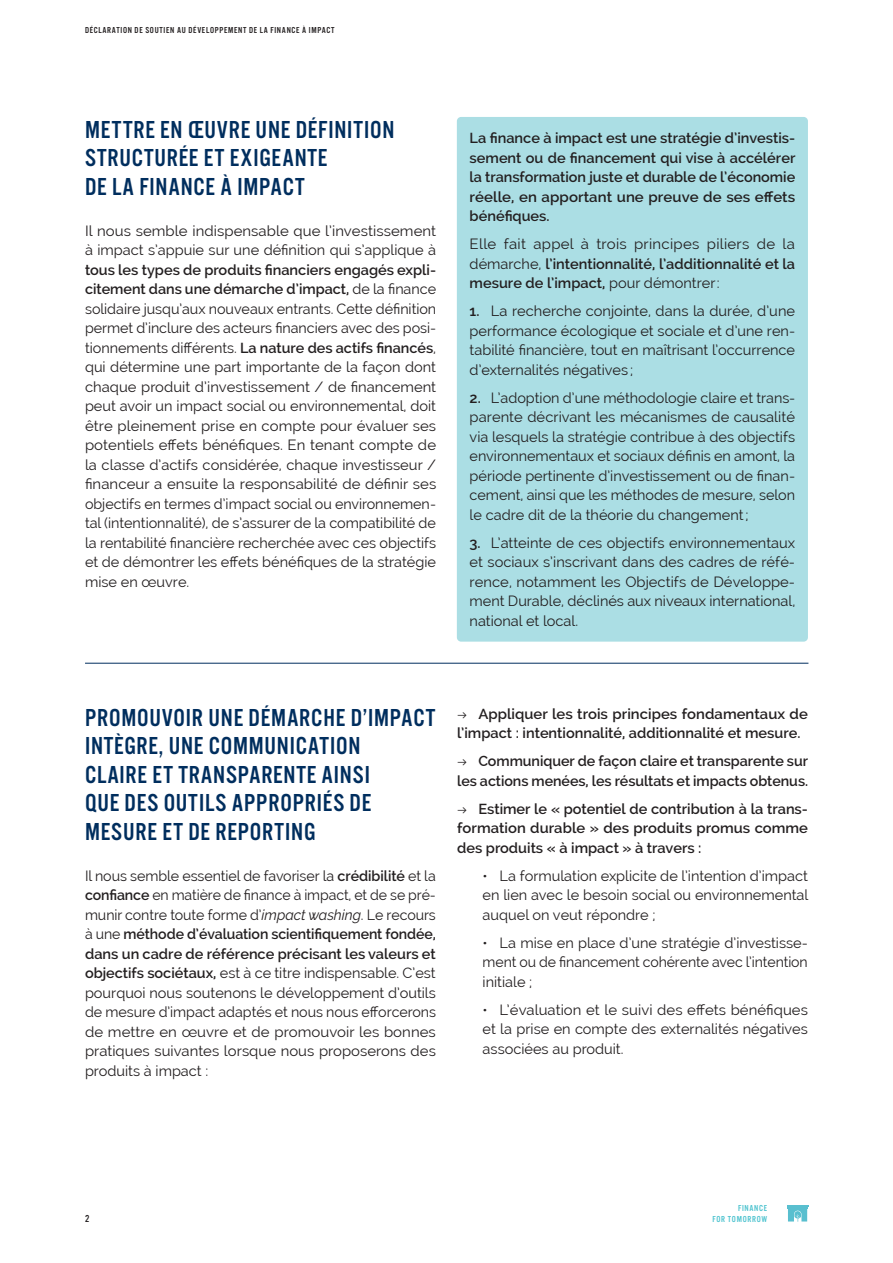
<style>
.page{position:relative;width:893px;height:1263px;background:#fff}
.page>*{position:absolute;margin:0;border:0;box-sizing:border-box;transform-origin:0 0}
.T1_part_1{font:25.5px/28.5px "Alternate Gothic FS Three";letter-spacing:.03em;color:#002e5e}
.texte_de_lecture{font:14.55px/19.5px "Raleway";color:#231f20;text-align:justify}
.texte_de_lecture-2{font:600 14.55px/19.5px "Raleway";color:#231f20;text-align:justify}
.t1{font:10.5px "Alternate Gothic FS Three";color:#231f20}
.t2{font:9px "Alternate Gothic FS Three";letter-spacing:.075em;color:#231f20}
.t3{font:9px "Alternate Gothic FS Three";letter-spacing:.075em;color:#4ec3cf}
.s1{font-weight:600}
.s2{font-style:italic}
</style>
<div class="page">
<svg style="left:787px;top:1205px;width:21px;height:17px"></svg>
<div style="left:457px;top:117px;width:351px;height:525px;background:#abdee4;border-radius:4px"></div>
<hr style="left:85px;top:663px;width:723px;height:1px;background:#002e5e">
<p class="t2" style="left:85px;top:25px;width:251px">DÉCLARATION DE SOUTIEN AU DÉVELOPPEMENT DE LA FINANCE À IMPACT</p>
<p class="T1_part_1" style="left:85px;top:115px;width:311px">METTRE EN ŒUVRE UNE DÉFINITION<br>STRUCTURÉE ET EXIGEANTE<br>DE LA FINANCE À IMPACT</p>
<p class="texte_de_lecture" style="left:85px;top:221px;width:353px">Il nous semble indispensable que l’investissement à impact s’appuie sur une définition qui s’applique à <span class="s1">tous les types de produits financiers engagés expli&shy;citement dans une démarche d’impact,</span> de la finance solidaire jusqu’aux nouveaux entrants. Cette définition permet d’inclure des acteurs financiers avec des posi&shy;tionnements différents. <span class="s1">La nature des actifs financés</span>, qui détermine une part importante de la façon dont chaque produit d’investissement / de financement peut avoir un impact social ou environnemental, doit être pleinement prise en compte pour évaluer ses potentiels effets bénéfiques. En tenant compte de la classe d’actifs considérée, chaque investisseur / financeur a ensuite la responsabilité de définir ses objectifs en termes d’impact social ou environnemen&shy;tal (intentionnalité), de s’assurer de la compatibilité de la rentabilité financière recherchée avec ces objectifs et de démontrer les effets bénéfiques de la stratégie mise en œuvre.</p>
<p class="texte_de_lecture-2" style="left:470px;top:129px;width:327px">La finance à impact est une stratégie d’investis&shy;sement ou de financement qui vise à accélérer la transformation juste et durable de l’économie réelle, en apportant une preuve de ses effets bénéfiques.</p>
<p class="texte_de_lecture" style="left:470px;top:234px;width:327px">Elle fait appel à trois principes piliers de la démarche, <span class="s1">l’intentionnalité, l’additionnalité et la mesure de l’impact,</span> pour démontrer:</p>
<p class="texte_de_lecture" style="left:470px;top:301px;width:327px"><span class="s1">1.</span> La recherche conjointe, dans la durée, d’une performance écologique et sociale et d’une ren&shy;tabilité financière, tout en maîtrisant l’occurrence d’externalités négatives ;</p>
<p class="texte_de_lecture" style="left:470px;top:388px;width:327px"><span class="s1">2.</span> L’adoption d’une méthodologie claire et trans&shy;parente décrivant les mécanismes de causalité via lesquels la stratégie contribue à des objectifs environnementaux et sociaux définis en amont, la période pertinente d’investissement ou de finan&shy;cement, ainsi que les méthodes de mesure, selon le cadre dit de la théorie du changement;</p>
<p class="texte_de_lecture" style="left:470px;top:533px;width:327px"><span class="s1">3.</span> L’atteinte de ces objectifs environnementaux et sociaux s’inscrivant dans des cadres de réfé&shy;rence, notamment les Objectifs de Développe&shy;ment Durable, déclinés aux niveaux international, national et local.</p>
<p class="T1_part_1" style="left:85px;top:703px;width:352px">PROMOUVOIR UNE DÉMARCHE D’IMPACT<br>INTÈGRE, UNE COMMUNICATION<br>CLAIRE ET TRANSPARENTE AINSI<br>QUE DES OUTILS APPROPRIÉS DE<br>MESURE ET DE REPORTING</p>
<p class="texte_de_lecture" style="left:85px;top:866px;width:352px">Il nous semble essentiel de favoriser la <span class="s1">crédibilité</span> et la <span class="s1">confiance</span> en matière de finance à impact, et de se pré&shy;munir contre toute forme d’<span class="s2">impact washing</span>. Le recours à une <span class="s1">méthode d’évaluation scientifiquement fondée, dans un cadre de référence précisant les valeurs et objectifs sociétaux,</span> est à ce titre indispensable. C’est pourquoi nous soutenons le développement d’outils de mesure d’impact adaptés et nous nous efforcerons de mettre en œuvre et de promouvoir les bonnes pratiques suivantes lorsque nous proposerons des produits à impact :</p>
<p class="texte_de_lecture-2" style="left:457px;top:704px;width:352px;text-indent:21px">Appliquer les trois principes fondamentaux de l’impact : intentionnalité, additionnalité et mesure.</p>
<p class="texte_de_lecture-2" style="left:457px;top:751px;width:352px;text-align:right">Communiquer de façon claire et transparente sur les actions menées, les résultats et impacts obtenus.</p>
<p class="texte_de_lecture-2" style="left:457px;top:799px;width:352px;text-indent:21px">Estimer le « potentiel de contribution à la trans&shy;formation durable » des produits promus comme des produits « à impact » à travers :</p>
<p class="texte_de_lecture" style="left:483px;top:866px;width:327px">• La formulation explicite de l’intention d’impact en lien avec le besoin social ou environnemental auquel on veut répondre ;</p>
<p class="texte_de_lecture" style="left:483px;top:933px;width:327px">• La mise en place d’une stratégie d’investisse&shy;ment ou de financement cohérente avec l’intention initiale ;</p>
<p class="texte_de_lecture" style="left:483px;top:1000px;width:327px">• L’évaluation et le suivi des effets bénéfiques et la prise en compte des externalités négatives associées au produit.</p>
<p class="t3" style="left:738px;top:1203px;width:31px">FINANCE</p>
<p class="t1" style="left:85px;top:1213px;width:6px">2</p>
<p class="t3" style="left:712px;top:1214px;width:56px">FOR TOMORROW</p>
</div>
